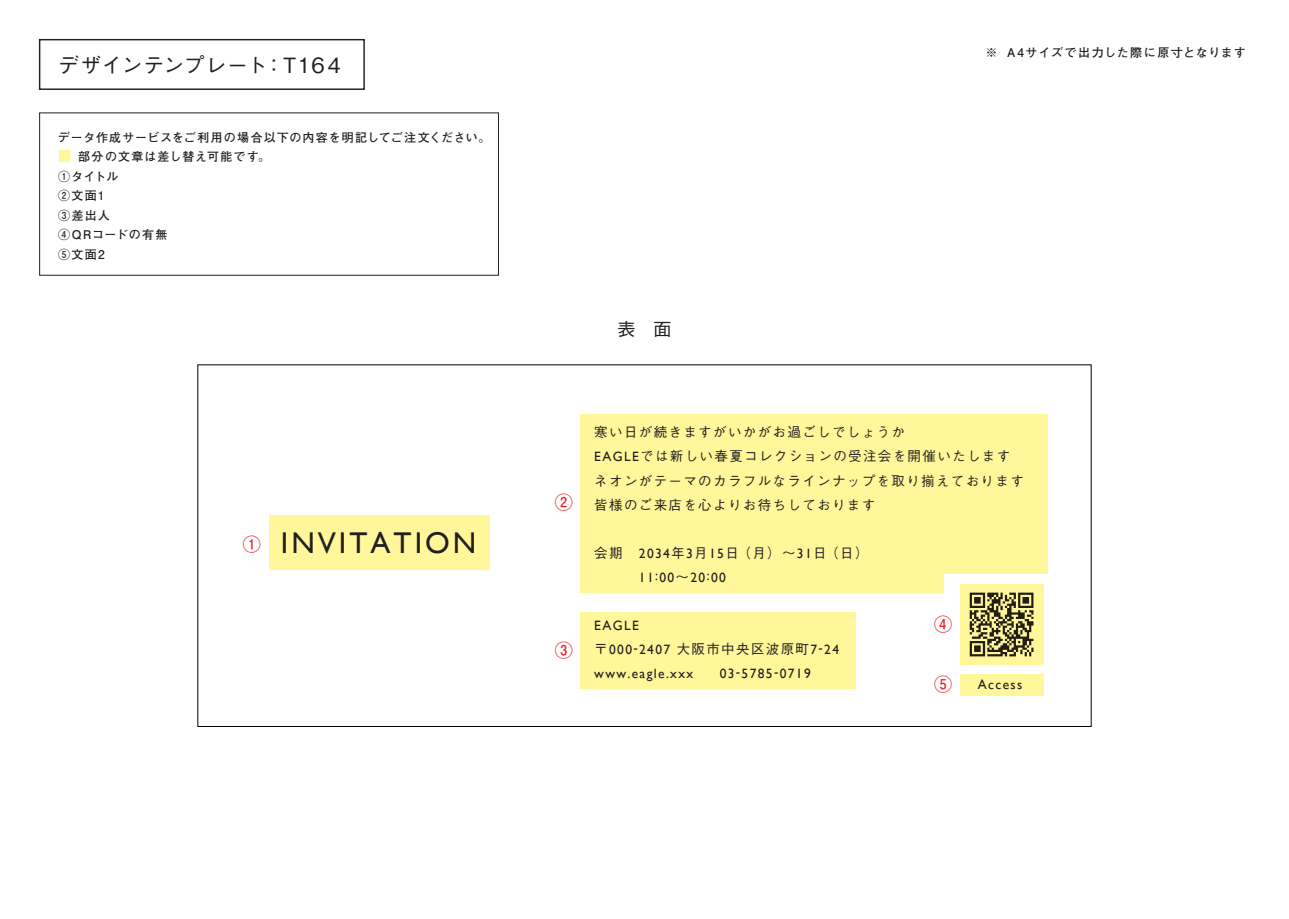
<style>
.page{position:relative;width:1289px;height:919px;background:#fff}
.page>*{position:absolute;margin:0;border:0;box-sizing:border-box;transform-origin:0 0}
.t1{font:30px "Gill Sans";letter-spacing:.1em;color:#231f20}
.t2{font:500 21px "Gothic BBB Pro";letter-spacing:.035em;color:#231f20}
.t3{font:700 18px "Futo Go B101 Pro";color:#ee1d23}
.t4{font:500 18px "Gothic BBB Pro";color:#231f20}
.t5{font:500 13.5px/24px "Gothic BBB Pro";letter-spacing:.1em;color:#231f20}
.t6{font:13.5px/24px "Gill Sans";letter-spacing:.1em;color:#231f20}
.t7{font:700 12px/19.5px "Futo Go B101 Pro";letter-spacing:.085em;color:#231f20}
.t8{font:700 12px "Futo Go B101 Pro";letter-spacing:.065em;color:#231f20}
.s1{font-size:13.5px;color:#fff79a}
.s2{font-family:"Gill Sans";font-weight:400}
.s3{font-family:"Gothic BBB Pro";font-weight:500}
</style>
<div class="page">
<div style="left:580px;top:414px;width:467px;height:178px;background:#fff79a"></div>
<div style="left:943px;top:574px;width:119px;height:98px;background:#fff"></div>
<div style="left:39px;top:39px;width:326px;height:51px;border:1px solid #231f20"></div>
<div style="left:959px;top:673px;width:84px;height:22px;background:#fff79a"></div>
<div style="left:269px;top:515px;width:221px;height:54px;background:#fff79a"></div>
<div style="left:580px;top:612px;width:275px;height:77px;background:#fff79a"></div>
<svg style="left:960px;top:584px;width:83px;height:81px;background:#b7b06e"></svg>
<h2 class="t2" style="left:58px;top:48px;width:284px">デザインテンプレート：T164</h2>
<p class="t8" style="left:58px;top:128px;width:434px">データ作成サービスをご利用の場合以下の内容を明記してご注文ください。</p>
<p class="t7" style="left:58px;top:145px;width:213px"><span class="s1">■</span> 部分の文章は差し替え可能です。<br>①タイトル<br>②文面1<br>③差出人<br>④QRコードの有無<br>⑤文面2</p>
<h3 class="t3" style="left:243px;top:530px;width:19px">①</h3>
<h1 class="t1" style="left:281px;top:525px;width:197px">INVITATION</h1>
<p class="t7" style="left:985px;top:41px;width:262px">※ A4サイズで出力した際に原寸となります</p>
<h3 class="t4" style="left:617px;top:315px;width:55px">表 面</h3>
<h3 class="t3" style="left:555px;top:488px;width:19px">②</h3>
<h3 class="t3" style="left:555px;top:636px;width:19px">③</h3>
<p class="t5" style="left:594px;top:418px;width:431px">寒い日が続きますがいかがお過ごしでしょうか<br><span class="s2">EAGLE</span>では新しい春夏コレクションの受注会を開催いたしますネオンがテーマのカラフルなラインナップを取り揃えております皆様のご来店を心よりお待ちしております</p>
<p class="t5" style="left:594px;top:538px;width:276px">会期　<span class="s2">2034</span>年<span class="s2">3</span>月<span class="s2">15</span>日（月）～<span class="s2">31</span>日（日）</p>
<p class="t6" style="left:594px;top:565px;width:133px"><span class="s3">　　　</span>11:00<span class="s3">～</span>20:00</p>
<p class="t6" style="left:594px;top:613px;width:246px">EAGLE<br><span class="s3">〒</span>000-2407 <span class="s3">大阪市中央区波原町</span>7-24 www.eagle.xxx</p>
<h3 class="t3" style="left:934px;top:610px;width:19px">④</h3>
<p class="t6" style="left:719px;top:661px;width:93px">03-5785-0719</p>
<h3 class="t3" style="left:934px;top:669px;width:19px">⑤</h3>
<p class="t6" style="left:977px;top:672px;width:46px">Access</p>
</div>
